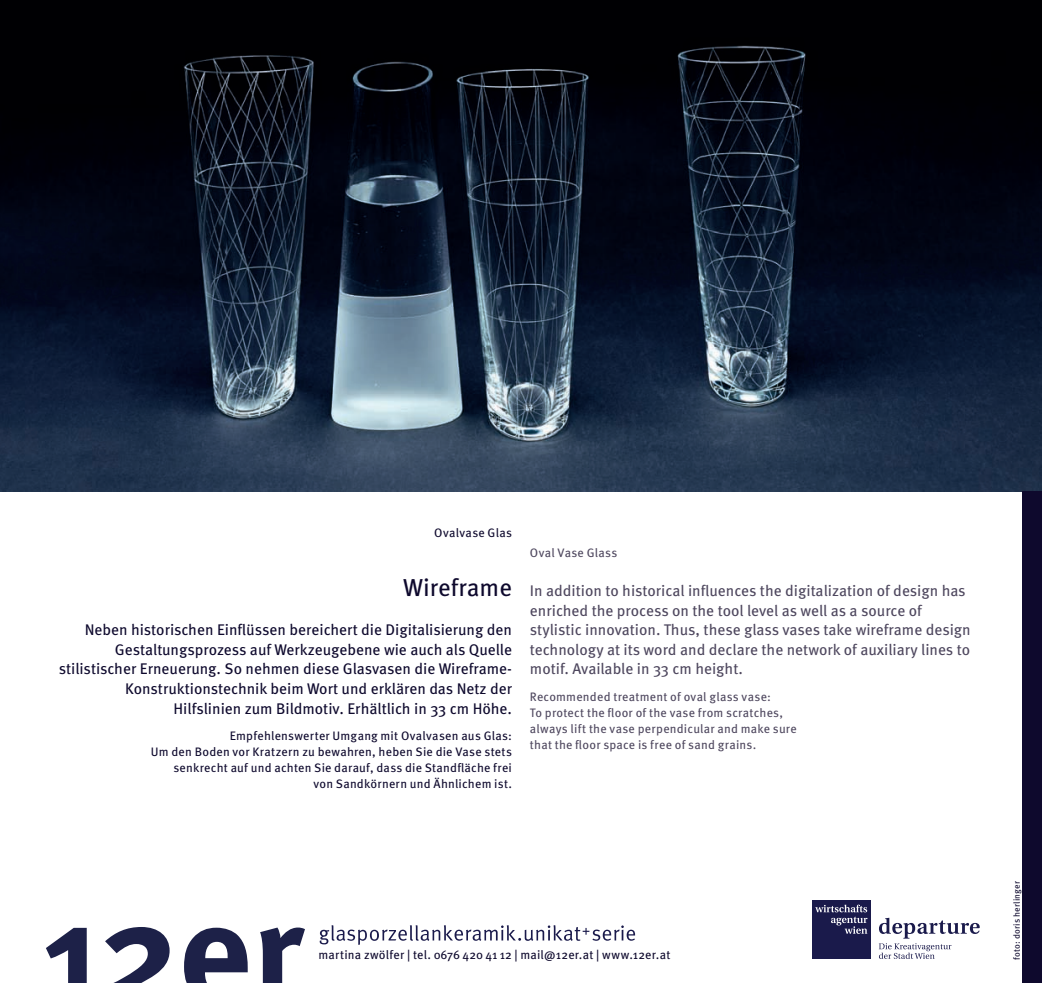
<style>
.page{position:relative;width:1042px;height:983px;background:#fff}
.page>*{position:absolute;margin:0;border:0;box-sizing:border-box;transform-origin:0 0}
.t1{font:24.5px "Meta Pro";color:#0e092d}
.t2{font:15.4px/19.6px "Meta Pro";color:#0e092d;text-align:right}
.t3{font:15.4px/19.6px "Meta Pro";color:#4e475e}
.t4{font:12.25px/16.1px "Meta Pro";letter-spacing:.015em;color:#0e092d;text-align:right}
.t5{font:12.25px/16.1px "Meta Pro";letter-spacing:.02em;color:#4e475e}
.t6{font:8.75px "Meta Pro";letter-spacing:.025em;color:#0e092d}
</style>
<div class="page">
<img style="left:0;top:0;width:1042px;height:491px">
<svg style="left:46px;top:927px;width:41px;height:55px"></svg>
<svg style="left:105px;top:927px;width:65px;height:55px"></svg>
<svg style="left:184px;top:927px;width:64px;height:55px"></svg>
<svg style="left:260px;top:927px;width:45px;height:55px"></svg>
<svg style="left:320px;top:925px;width:315px;height:19px"></svg>
<svg style="left:879px;top:917px;width:100px;height:41px"></svg>
<div style="left:812px;top:899px;width:59px;height:59px;background:#1a1a4b"></div>
<svg style="left:815px;top:904px;width:52px;height:29px"></svg>
<div style="left:1022px;top:491px;width:20px;height:491px;background:#0e092d"></div>
<p class="t4" style="left:434px;top:524px;width:79px">Ovalvase Glas</p>
<h1 class="t1" style="left:403px;top:572px;width:110px">Wireframe</h1>
<p class="t2" style="left:59px;top:620px;width:455px">Neben historischen Einflüssen bereichert die Digitalisierung den Gestaltungsprozess auf Werkzeugebene wie auch als Quelle stilistischer Erneuerung. So nehmen diese Glasvasen die Wireframe-Konstruktionstechnik beim Wort und erklären das Netz der Hilfslinien zum Bildmotiv. Erhältlich in 33 cm Höhe.</p>
<p class="t4" style="left:151px;top:727px;width:363px">Empfehlenswerter Umgang mit Ovalvasen aus Glas:<br>Um den Boden vor Kratzern zu bewahren, heben Sie die Vase stets senkrecht auf und achten Sie darauf, dass die Standfläche frei von Sandkörnern und Ähnlichem ist.</p>
<p class="t5" style="left:530px;top:544px;width:89px">Oval Vase Glass</p>
<p class="t3" style="left:530px;top:580px;width:442px">In addition to historical influences the digitalization of design has enriched the process on the tool level as well as a source of stylistic innovation. Thus, these glass vases take wireframe design technology at its word and declare the network of auxiliary lines to motif. Available in 33 cm height.</p>
<p class="t5" style="left:530px;top:688px;width:268px">Recommended treatment of oval glass vase:<br>To protect the floor of the vase from scratches, always lift the vase perpendicular and make sure that the floor space is free of sand grains.</p>
<p class="t4" style="left:318px;top:946px;width:353px">martina zwölfer | tel. 0676 420 41 12 | mail@12er.at | www.12er.at</p>
<p class="t6" style="left:1011px;top:959px;width:80px;rotate:-90deg">foto: doris herlinger</p>
</div>
